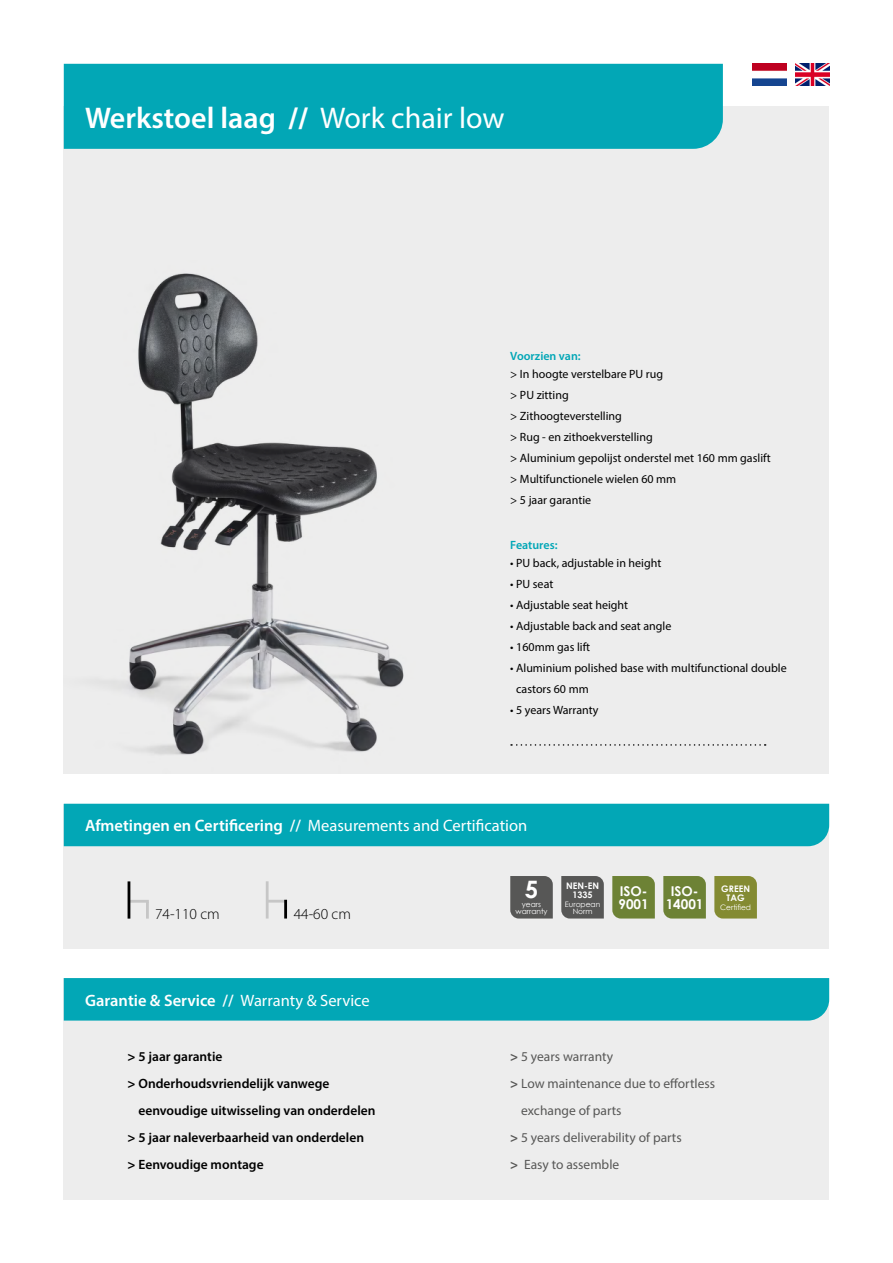
<style>
.page{position:relative;width:893px;height:1263px;background:#fff}
.page>*{position:absolute;margin:0;border:0;box-sizing:border-box;transform-origin:0 0}
.t1{font:600 30px "Myriad Pro";color:#fff}
.t2{font:700 24px "Century Gothic";color:#fff}
.t3{font:16.5px "Myriad Pro";color:#fff}
.t4{font:600 16.5px "Myriad Pro";color:#fff}
.t5{font:300 15.3px "Myriad Pro";color:#000}
.t6{font:600 13.5px "Myriad Pro";color:#000}
.t7{font:13.5px "Myriad Pro";color:#575756}
.t8{font:700 13.5px/13.5px "Century Gothic";color:#fff}
.t9{font:12px/21px "Myriad Pro";color:#000}
.t10{font:600 12px "Myriad Pro";color:#00a6b6}
.t11{font:700 9px/9px "Century Gothic";color:#fff;text-align:center}
.t12{font:7.5px/7.5px "Century Gothic";color:#fff;text-align:center}
.s1{font-weight:700}
.s2{font-weight:400}
.s3{font-weight:600}
</style>
<div class="page">
<div style="left:64px;top:804px;width:765px;height:144px;background:#ededed"></div>
<div style="left:64px;top:804px;width:765px;height:42px;background:#02a7b6"></div>
<div style="left:64px;top:106px;width:765px;height:668px;background:#ededed"></div>
<svg style="left:511px;top:744px;width:255px;height:2px"></svg>
<img style="left:753px;top:64px;width:34px;height:22px">
<img style="left:795px;top:64px;width:34px;height:22px">
<div style="left:64px;top:64px;width:659px;height:85px;background:#02a7b6"></div>
<div style="left:510px;top:876px;width:43px;height:42px;background:#575756"></div>
<div style="left:561px;top:876px;width:43px;height:42px;background:#575756"></div>
<div style="left:714px;top:876px;width:43px;height:42px;background:#848b32"></div>
<div style="left:612px;top:876px;width:43px;height:42px;background:#6d8235"></div>
<div style="left:663px;top:876px;width:43px;height:42px;background:#6d8235"></div>
<div style="left:64px;top:978px;width:765px;height:221px;background:#ededed"></div>
<div style="left:64px;top:978px;width:765px;height:42px;background:#02a7b6"></div>
<hr style="left:128px;top:900px;width:21px;height:3px;background:#c6c6c6">
<hr style="left:146px;top:902px;width:3px;height:17px;background:#c6c6c6">
<hr style="left:128px;top:881px;width:2px;height:38px;background:#000">
<hr style="left:266px;top:900px;width:21px;height:2px;background:#c6c6c6">
<hr style="left:284px;top:900px;width:3px;height:18px;background:#000">
<hr style="left:266px;top:881px;width:3px;height:37px;background:#c6c6c6">
<img style="left:110px;top:273px;width:294px;height:482px">
<h1 class="t1" style="left:85px;top:98px;width:421px">Werkstoel laag <span class="s1">//</span> <span class="s2">Work chair low</span></h1>
<p class="t10" style="left:510px;top:349px;width:72px">Voorzien van:</p>
<p class="t9" style="left:510px;top:364px;width:262px">&gt; In hoogte verstelbare PU rug<br>&gt; PU zitting<br>&gt; Zithoogteverstelling<br>&gt; Rug - en zithoekverstelling<br>&gt; Aluminium gepolijst onderstel met 160 mm gaslift &gt; Multifunctionele wielen 60 mm<br>&gt; 5 jaar garantie</p>
<p class="t10" style="left:510px;top:538px;width:49px">Features:</p>
<p class="t9" style="left:510px;top:553px;width:153px">• PU back, adjustable in height</p>
<p class="t9" style="left:510px;top:574px;width:45px">• PU seat</p>
<p class="t9" style="left:510px;top:595px;width:119px">• Adjustable seat height</p>
<p class="t9" style="left:510px;top:616px;width:163px">• Adjustable back and seat angle</p>
<p class="t9" style="left:510px;top:637px;width:81px">• 160mm gas lift</p>
<p class="t9" style="left:516px;top:658px;width:272px;text-indent:-6px">• Aluminium polished base with multifunctional double castors 60 mm</p>
<p class="t9" style="left:510px;top:700px;width:90px">• 5 years Warranty</p>
<h3 class="t3" style="left:85px;top:815px;width:444px"><span class="s3">Afmetingen en Certificering //</span> Measurements and Certification</h3>
<p class="t5" style="left:155px;top:905px;width:66px">74-110 cm</p>
<p class="t5" style="left:294px;top:905px;width:59px">44-60 cm</p>
<h2 class="t2" style="left:525px;top:874px;width:15px">5</h2>
<p class="t12" style="left:515px;top:900px;width:34px">years warranty</p>
<p class="t11" style="left:566px;top:881px;width:35px">NEN-EN<br>1335</p>
<p class="t12" style="left:565px;top:900px;width:37px">European<br>Norm</p>
<p class="t8" style="left:618px;top:884px;width:32px">ISO-<br>9001</p>
<p class="t8" style="left:666px;top:884px;width:39px;text-align:center">ISO-<br>14001</p>
<p class="t11" style="left:721px;top:884px;width:30px">GREEN<br>TAG</p>
<p class="t12" style="left:720px;top:904px;width:32px">Certified</p>
<h3 class="t4" style="left:85px;top:989px;width:286px">Garantie &amp; Service // <span class="s2">Warranty &amp; Service</span></h3>
<p class="t6" style="left:128px;top:1047px;width:96px"><span class="s1">&gt;</span> 5 jaar garantie</p>
<p class="t6" style="left:128px;top:1074px;width:203px"><span class="s1">&gt;</span> Onderhoudsvriendelijk vanwege</p>
<p class="t6" style="left:138px;top:1101px;width:239px">eenvoudige uitwisseling van onderdelen</p>
<p class="t6" style="left:128px;top:1128px;width:238px"><span class="s1">&gt;</span> 5 jaar naleverbaarheid van onderdelen</p>
<p class="t6" style="left:128px;top:1155px;width:138px"><span class="s1">&gt;</span> Eenvoudige montage</p>
<p class="t7" style="left:510px;top:1048px;width:104px"><span class="s1">&gt;</span> 5 years warranty</p>
<p class="t7" style="left:510px;top:1075px;width:206px"><span class="s1">&gt;</span> Low maintenance due to effortless</p>
<p class="t7" style="left:521px;top:1102px;width:102px">exchange of parts</p>
<p class="t7" style="left:510px;top:1129px;width:173px"><span class="s1">&gt;</span> 5 years deliverability of parts</p>
<p class="t7" style="left:510px;top:1156px;width:110px"><span class="s1">&gt;</span> Easy to assemble</p>
</div>
